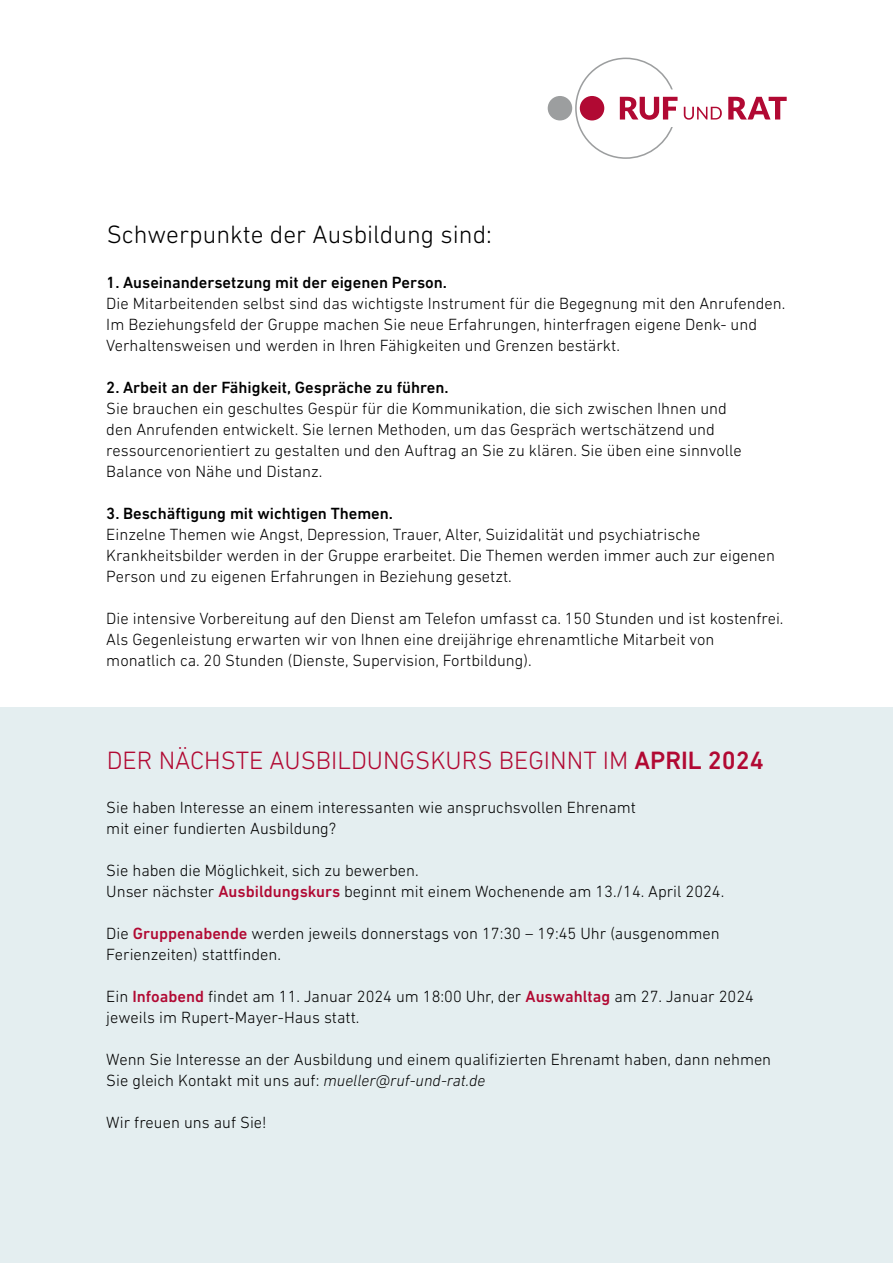
<style>
.page{position:relative;width:893px;height:1263px;background:#fff}
.page>*{position:absolute;margin:0;border:0;box-sizing:border-box;transform-origin:0 0}
.t1{font:300 25.5px "DIN Next LT Pro";color:#b10933}
.t2{font:300 25.5px "DIN Next LT Pro";color:#000}
.t3{font:300 16.5px/21px "DIN Next LT Pro";color:#000}
.t4{font:500 16.5px "DIN Next LT Pro";color:#000}
.s1{font-weight:500}
.s2{font-weight:500;color:#b10933}
.s3{font-style:italic}
</style>
<div class="page">
<div style="left:0;top:708px;width:893px;height:555px;background:#e4eef0"></div>
<div style="left:548px;top:96px;width:24px;height:24px;background:#9c9e9f;border-radius:50%"></div>
<svg style="left:575px;top:58px;width:212px;height:101px"></svg>
<h1 class="t2" style="left:107px;top:220px;width:387px">Schwerpunkte der Ausbildung sind:</h1>
<p class="t4" style="left:106px;top:273px;width:342px">1. Auseinandersetzung mit der eigenen Person.</p>
<p class="t3" style="left:106px;top:293px;width:680px">Die Mitarbeitenden selbst sind das wichtigste Instrument für die Begegnung mit den Anrufenden.<br>Im Beziehungsfeld der Gruppe machen Sie neue Erfahrungen, hinterfragen eigene Denk- und<br>Verhaltensweisen und werden in Ihren Fähigkeiten und Grenzen bestärkt.</p>
<p class="t4" style="left:106px;top:378px;width:344px">2. Arbeit an der Fähigkeit, Gespräche zu führen.</p>
<p class="t3" style="left:106px;top:398px;width:637px">Sie brauchen ein geschultes Gespür für die Kommunikation, die sich zwischen Ihnen und den Anrufenden entwickelt. Sie lernen Methoden, um das Gespräch wertschätzend und ressourcenorientiert zu gestalten und den Auftrag an Sie zu klären. Sie üben eine sinnvolle Balance von Nähe und Distanz.</p>
<p class="t4" style="left:106px;top:504px;width:288px">3. Beschäftigung mit wichtigen Themen.</p>
<p class="t3" style="left:106px;top:524px;width:670px">Einzelne Themen wie Angst, Depression, Trauer, Alter, Suizidalität und psychiatrische<br>Krankheitsbilder werden in der Gruppe erarbeitet. Die Themen werden immer auch zur eigenen<br>Person und zu eigenen Erfahrungen in Beziehung gesetzt.</p>
<p class="t3" style="left:106px;top:608px;width:679px">Die intensive Vorbereitung auf den Dienst am Telefon umfasst ca. 150 Stunden und ist kostenfrei.<br>Als Gegenleistung erwarten wir von Ihnen eine dreijährige ehrenamtliche Mitarbeit von monatlich ca. 20 Stunden (Dienste, Supervision, Fortbildung).</p>
<h1 class="t1" style="left:107px;top:746px;width:659px">DER NÄCHSTE AUSBILDUNGSKURS BEGINNT IM <span class="s1">APRIL 2024</span></h1>
<p class="t3" style="left:106px;top:797px;width:531px">Sie haben Interesse an einem interessanten wie anspruchsvollen Ehrenamt mit einer fundierten Ausbildung?</p>
<p class="t3" style="left:106px;top:860px;width:619px">Sie haben die Möglichkeit, sich zu bewerben.<br>Unser nächster <span class="s2">Ausbildungskurs</span> beginnt mit einem Wochenende am 13./14. April 2024.</p>
<p class="t3" style="left:106px;top:923px;width:615px">Die <span class="s2">Gruppenabende</span> werden jeweils donnerstags von 17:30 – 19:45 Uhr (ausgenommen<br>Ferienzeiten) stattfinden.</p>
<p class="t3" style="left:106px;top:986px;width:649px">Ein <span class="s2">Infoabend</span> findet am 11. Januar 2024 um 18:00 Uhr, der <span class="s2">Auswahltag</span> am 27. Januar 2024 jeweils im Rupert-Mayer-Haus statt.</p>
<p class="t3" style="left:106px;top:1049px;width:666px">Wenn Sie Interesse an der Ausbildung und einem qualifizierten Ehrenamt haben, dann nehmen<br>Sie gleich Kontakt mit uns auf: <span class="s3">mueller@ruf-und-rat.de</span></p>
<p class="t3" style="left:106px;top:1112px;width:162px">Wir freuen uns auf Sie!</p>
</div>
